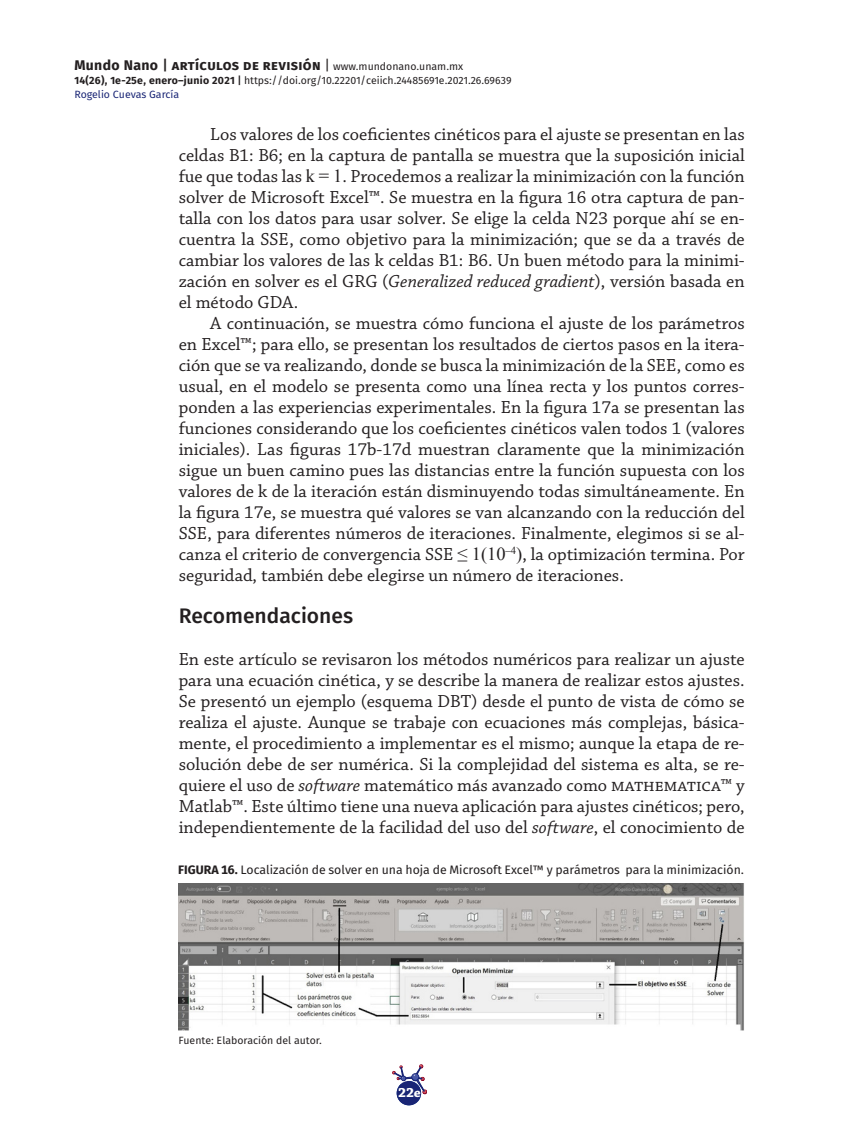
<style>
.page{position:relative;width:844px;height:1141px;background:#fff}
.page>*{position:absolute;margin:0;border:0;box-sizing:border-box;transform-origin:0 0}
.T-2{font:21px "Fira Sans OT Medium";color:#231f20}
.Body_Text{font:18.38px/21px "Chaparral Pro";color:#231f20;text-align:justify}
.BT_ss{font:18.38px/21px "Chaparral Pro";color:#231f20;text-align:justify}
.t1{font:700 14px "Fira Sans OT";letter-spacing:.025em;color:#231f20}
.t2{font:700 14px "Chaparral Pro";color:#fff}
.Pie_Figura{font:12.25px "Fira Sans OT";color:#231f20}
.Tabla{font:10.5px/14px "Fira Sans OT";color:#231f20}
.s1{font-family:"Fira Sans OT Medium";font-weight:400}
.s2{font-weight:400}
.s3{font-weight:400;font-size:10.5px}
.s4{font-weight:700}
.s5{font-family:"Fira Sans OT Medium"}
.s6{color:#192575}
.s7{font-family:"Times New Roman"}
.s8{font-style:italic}
</style>
<div class="page">
<svg style="left:392px;top:1065px;width:34px;height:40px"></svg>
<div style="left:396px;top:1081px;width:25px;height:24px;background:#192575;border-radius:50%"></div>
<img style="left:178px;top:884px;width:566px;height:146px">
<p class="t1" style="left:74px;top:55px;width:390px">Mundo Nano <span class="s1">|</span> artículos de revisión <span class="s2">|</span> <span class="s3">www.mundonano.unam.mx</span></p>
<p class="Tabla" style="left:74px;top:74px;width:438px"><span class="s4">14(26), 1e-25e, enero–junio 2021</span> <span class="s5">|</span> https://doi.org/10.22201/ceiich.24485691e.2021.26.69639<br><span class="s6">Rogelio Cuevas García</span></p>
<p class="Body_Text" style="left:179px;top:124px;width:567px;text-indent:32px">Los valores de los coeficientes cinéticos para el ajuste se presentan en las celdas B1: B6; en la captura de pantalla se muestra que la suposición inicial fue que todas las <span class="s7">k = 1</span>. Procedemos a realizar la minimización con la función solver de Microsoft Excel™. Se muestra en la figura 16 otra captura de pan&shy;talla con los datos para usar solver. Se elige la celda N23 porque ahí se en&shy;cuentra la SSE, como objetivo para la minimización; que se da a través de cambiar los valores de las k celdas B1: B6. Un buen método para la minimi&shy;zación en solver es el GRG (<span class="s8">Generalized reduced gradient</span>), versión basada en el método GDA.</p>
<p class="Body_Text" style="left:179px;top:313px;width:567px;text-indent:32px">A continuación, se muestra cómo funciona el ajuste de los parámetros en Excel™; para ello, se presentan los resultados de ciertos pasos en la itera&shy;ción que se va realizando, donde se busca la minimización de la SEE, como es usual, en el modelo se presenta como una línea recta y los puntos corres&shy;ponden a las experiencias experimentales. En la figura 17a se presentan las funciones considerando que los coeficientes cinéticos valen todos 1 (valores iniciales). Las figuras 17b-17d muestran claramente que la minimización sigue un buen camino pues las distancias entre la función supuesta con los valores de k de la iteración están disminuyendo todas simultáneamente. En la figura 17e, se muestra qué valores se van alcanzando con la reducción del SSE, para diferentes números de iteraciones. Finalmente, elegimos si se al&shy;canza el criterio de convergencia SSE <span class="s7">≤ 1(10</span><sup>–4</sup><span class="s7">)</span>, la optimización termina. Por seguridad, también debe elegirse un número de iteraciones.</p>
<p class="T-2" style="left:179px;top:601px;width:176px">Recomendaciones</p>
<p class="BT_ss" style="left:179px;top:649px;width:567px">En este artículo se revisaron los métodos numéricos para realizar un ajuste para una ecuación cinética, y se describe la manera de realizar estos ajustes.<br>Se presentó un ejemplo (esquema DBT) desde el punto de vista de cómo se realiza el ajuste. Aunque se trabaje con ecuaciones más complejas, básica&shy;mente, el procedimiento a implementar es el mismo; aunque la etapa de re&shy;solución debe de ser numérica. Si la complejidad del sistema es alta, se re&shy;quiere el uso de <span class="s8">software</span> matemático más avanzado como mathematica™ y Matlab™. Este último tiene una nueva aplicación para ajustes cinéticos; pero, independientemente de la facilidad del uso del <span class="s8">software</span>, el conocimiento de</p>
<p class="Pie_Figura" style="left:178px;top:861px;width:567px"><span class="s4">FIGURA 16.</span> Localización de solver en una hoja de Microsoft Excel™ y parámetros para la minimización.</p>
<p class="Tabla" style="left:178px;top:1034px;width:145px">Fuente: Elaboración del autor.</p>
<p class="t2" style="left:398px;top:1085px;width:24px">22e</p>
</div>
